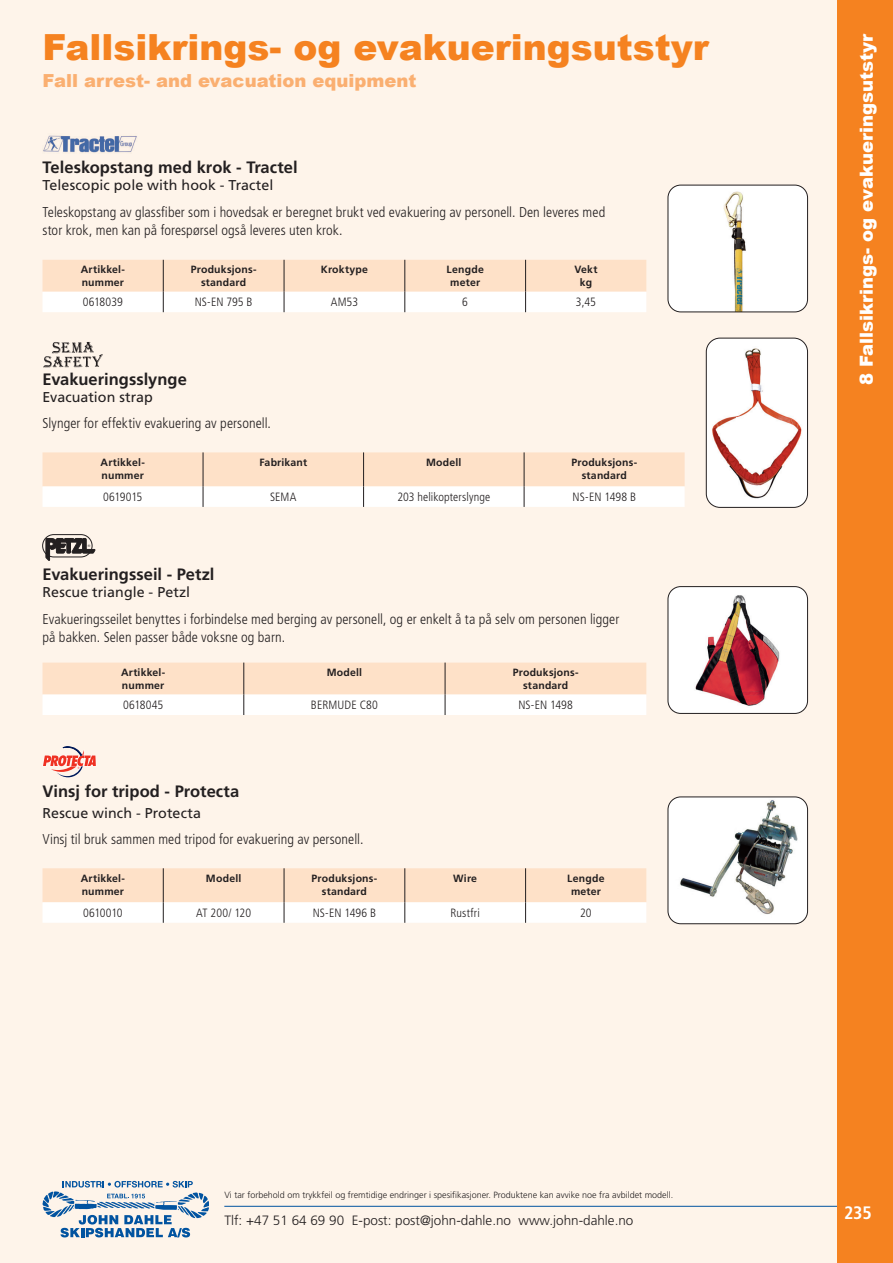
<style>
.page{position:relative;width:893px;height:1263px;background:#fef4ea}
.page>*{position:absolute;margin:0;border:0;box-sizing:border-box;transform-origin:0 0}
.t1{font:900 36px "Arial";color:#f58220}
.t2{font:900 18px "Arial";color:#fff}
.t3{font:900 18px "Arial";color:#faaf71}
.t4{font:700 condensed 18px "Frutiger LT Std";color:#fff}
.t5{font:700 16.5px "Frutiger LT Std";color:#231f20}
.t6{font:300 condensed 14.25px/18.8px "Frutiger LT Std";letter-spacing:.005em;color:#231f20}
.t7{font:14.25px "Frutiger LT Std";letter-spacing:.005em;color:#231f20}
.t8{font:300 13.5px "Frutiger LT Std";color:#231f20}
.t9{font:300 condensed 12px "Frutiger LT Std";letter-spacing:.005em;color:#231f20}
.t10{font:300 condensed 12px "Frutiger LT Std";letter-spacing:-.03em;color:#231f20}
.t11{font:300 condensed 12px "Frutiger LT Std";letter-spacing:-.025em;color:#231f20}
.t12{font:700 10.5px/12.6px "Frutiger LT Std";letter-spacing:.02em;color:#231f20;text-align:center}
.t13{font:300 9px "Frutiger LT Std";color:#231f20}
.t14{font:3.45px "Helvetica";color:#231f20}
</style>
<div class="page">
<hr style="left:224px;top:1206px;width:637px;height:1px;background:#0153a0">
<div style="left:838px;top:0;width:55px;height:1263px;background:#f58220"></div>
<svg style="left:43px;top:1181px;width:166px;height:56px"></svg>
<img style="left:43px;top:135px;width:94px;height:18px">
<svg style="left:43px;top:260px;width:603px;height:52px;background:#fcebdc"></svg>
<svg style="left:43px;top:452px;width:642px;height:55px;background:#fdebdb"></svg>
<div style="left:43px;top:534px;width:49px;height:23px;border:1px solid #231f20;border-radius:11px"></div>
<svg style="left:46px;top:538px;width:49px;height:22px"></svg>
<svg style="left:43px;top:663px;width:603px;height:52px;background:#fdecdd"></svg>
<svg style="left:43px;top:747px;width:53px;height:30px"></svg>
<svg style="left:43px;top:868px;width:603px;height:55px;background:#fcebdb"></svg>
<div style="left:668px;top:185px;width:139px;height:127px;background:#fff;border-radius:13px"></div>
<img style="left:724px;top:191px;width:22px;height:119px">
<div style="left:668px;top:185px;width:140px;height:127px;border:1px solid #231f20;border-radius:13px"></div>
<div style="left:706px;top:338px;width:101px;height:169px;background:#fff;border-radius:14px"></div>
<img style="left:712px;top:348px;width:90px;height:151px">
<div style="left:706px;top:338px;width:102px;height:170px;border:1px solid #231f20;border-radius:14px"></div>
<img style="left:43px;top:342px;width:60px;height:26px">
<div style="left:668px;top:587px;width:139px;height:126px;background:#fff;border-radius:13px"></div>
<img style="left:695px;top:595px;width:85px;height:111px">
<div style="left:668px;top:586px;width:140px;height:128px;border:1px solid #231f20;border-radius:13px"></div>
<div style="left:668px;top:797px;width:139px;height:127px;background:#fff;border-radius:13px"></div>
<img style="left:673px;top:797px;width:129px;height:127px">
<div style="left:668px;top:796px;width:140px;height:128px;border:1px solid #231f20;border-radius:13px"></div>
<h1 class="t1" style="left:43px;top:21px;width:668px">Fallsikrings- og evakueringsutstyr</h1>
<p class="t3" style="left:43px;top:67px;width:375px">Fall arrest- and evacuation equipment</p>
<p class="t5" style="left:43px;top:158px;width:257px">Teleskopstang med krok - Tractel</p>
<p class="t7" style="left:43px;top:177px;width:232px">Telescopic pole with hook - Tractel</p>
<p class="t6" style="left:43px;top:202px;width:564px">Teleskopstang av glassfiber som i hovedsak er beregnet brukt ved evakuering av personell. Den leveres med stor krok, men kan på forespørsel også leveres uten krok.</p>
<p class="t12" style="left:81px;top:263px;width:46px;text-align:left">Artikkel&shy;nummer</p>
<p class="t12" style="left:191px;top:263px;width:67px">Produksjons&shy;standard</p>
<p class="t12" style="left:321px;top:263px;width:49px">Kroktype</p>
<p class="t12" style="left:447px;top:263px;width:39px">Lengde meter</p>
<p class="t12" style="left:574px;top:263px;width:25px">Vekt kg</p>
<p class="t9" style="left:83px;top:295px;width:42px">0618039</p>
<p class="t9" style="left:195px;top:295px;width:59px">NS-EN 795 B</p>
<p class="t9" style="left:331px;top:295px;width:29px">AM53</p>
<p class="t9" style="left:462px;top:295px;width:7px">6</p>
<p class="t9" style="left:576px;top:295px;width:22px">3,45</p>
<p class="t5" style="left:43px;top:369px;width:146px">Evakueringsslynge</p>
<p class="t7" style="left:43px;top:388px;width:112px">Evacuation strap</p>
<p class="t6" style="left:43px;top:414px;width:230px">Slynger for effektiv evakuering av personell.</p>
<p class="t12" style="left:101px;top:456px;width:46px;text-align:left">Artikkel&shy;nummer</p>
<p class="t12" style="left:259px;top:456px;width:49px">Fabrikant</p>
<p class="t12" style="left:426px;top:456px;width:37px">Modell</p>
<p class="t12" style="left:571px;top:456px;width:67px">Produksjons&shy;standard</p>
<p class="t10" style="left:103px;top:490px;width:41px">0619015</p>
<p class="t9" style="left:270px;top:490px;width:28px">SEMA</p>
<p class="t9" style="left:397px;top:490px;width:94px">203 helikopterslynge</p>
<p class="t9" style="left:573px;top:490px;width:65px">NS-EN 1498 B</p>
<p class="t14" style="left:88px;top:543px;width:4px">®</p>
<p class="t5" style="left:43px;top:565px;width:174px">Evakueringsseil - Petzl</p>
<p class="t7" style="left:43px;top:584px;width:149px">Rescue triangle - Petzl</p>
<p class="t6" style="left:43px;top:610px;width:578px">Evakueringsseilet benyttes i forbindelse med berging av personell, og er enkelt å ta på selv om personen ligger på bakken. Selen passer både voksne og barn.</p>
<p class="t12" style="left:121px;top:666px;width:46px;text-align:left">Artikkel&shy;nummer</p>
<p class="t12" style="left:327px;top:666px;width:37px">Modell</p>
<p class="t12" style="left:513px;top:666px;width:67px">Produksjons&shy;standard</p>
<p class="t9" style="left:123px;top:698px;width:42px">0618045</p>
<p class="t9" style="left:311px;top:698px;width:68px">BERMUDE C80</p>
<p class="t9" style="left:518px;top:698px;width:56px">NS-EN 1498</p>
<p class="t5" style="left:43px;top:782px;width:198px">Vinsj for tripod - Protecta</p>
<p class="t7" style="left:43px;top:804px;width:160px">Rescue winch - Protecta</p>
<p class="t6" style="left:43px;top:830px;width:322px">Vinsj til bruk sammen med tripod for evakuering av personell.</p>
<p class="t12" style="left:81px;top:872px;width:46px;text-align:left">Artikkel&shy;nummer</p>
<p class="t12" style="left:206px;top:872px;width:37px">Modell</p>
<p class="t12" style="left:311px;top:872px;width:67px">Produksjons&shy;standard</p>
<p class="t12" style="left:453px;top:872px;width:25px">Wire</p>
<p class="t12" style="left:567px;top:872px;width:39px">Lengde meter</p>
<p class="t11" style="left:83px;top:906px;width:41px">0610010</p>
<p class="t9" style="left:196px;top:906px;width:56px">AT 200/ 120</p>
<p class="t9" style="left:313px;top:906px;width:65px">NS-EN 1496 B</p>
<p class="t9" style="left:451px;top:906px;width:31px">Rustfri</p>
<p class="t9" style="left:580px;top:906px;width:13px">20</p>
<p class="t13" style="left:224px;top:1190px;width:450px">Vi tar forbehold om trykkfeil og fremtidige endringer i spesifikasjoner. Produktene kan avvike noe fra avbildet modell.</p>
<p class="t8" style="left:224px;top:1213px;width:411px">Tlf: +47 51 64 69 90 E-post: post@john-dahle.no www.john-dahle.no</p>
<p class="t2" style="left:853px;top:385px;width:353px;rotate:-90deg">8 Fallsikrings- og evakueringsutstyr</p>
<p class="t4" style="left:844px;top:1202px;width:29px">235</p>
</div>
